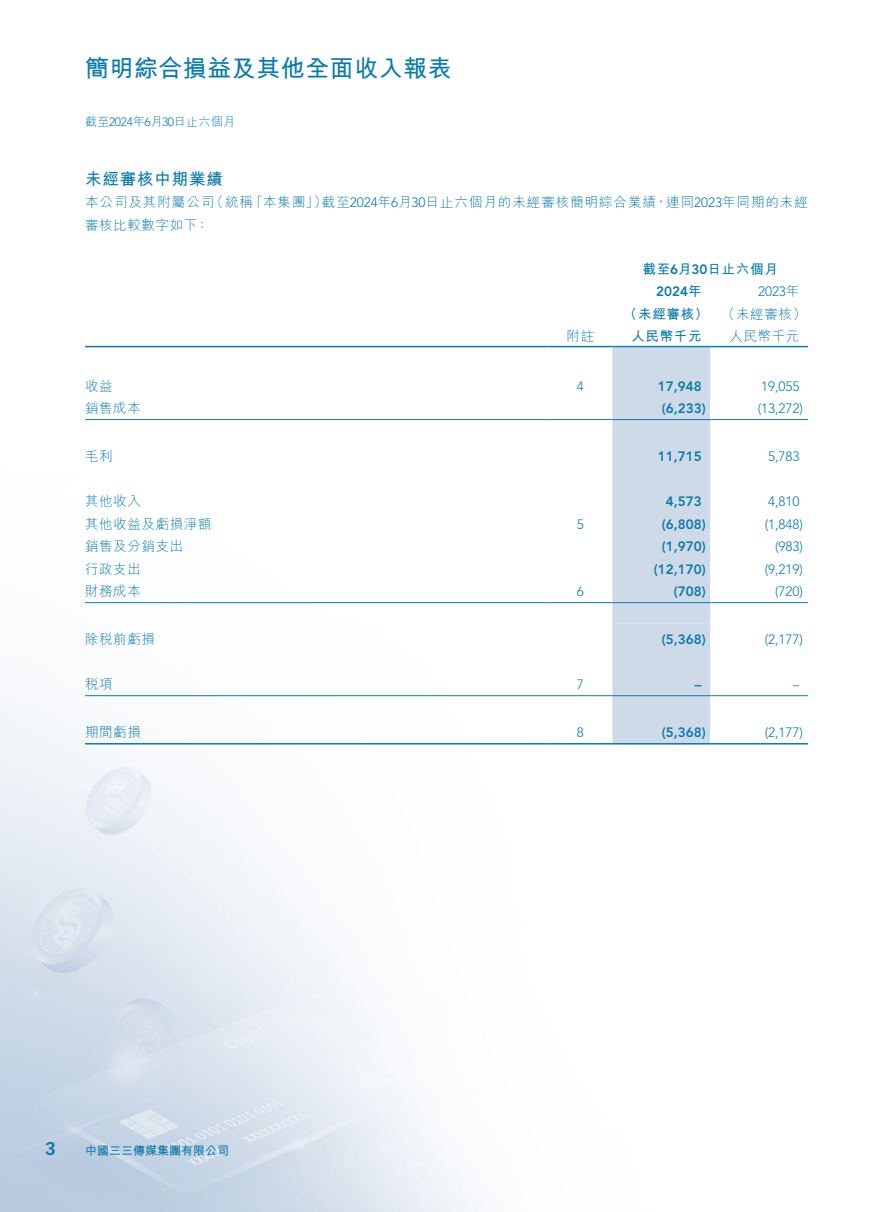
<style>
.page{position:relative;width:893px;height:1212px;background:#fff}
.page>*{position:absolute;margin:0;border:0;box-sizing:border-box;transform-origin:0 0}
.t1{font:700 24px "M Hei HK";letter-spacing:.02em;color:#0e7aa9}
.t2{font:700 18px "Vectora LT Std";color:#0e7aa9}
.t3{font:700 16.5px "M Hei HK";letter-spacing:.05em;color:#0e7aa9}
.t4{font:300 13.5px/22.5px "M Hei HK";letter-spacing:.045em;color:#0e7aa9}
.t5{font:300 13.5px "Avenir LT Std";letter-spacing:-.005em;color:#0e7aa9}
.t6{font:800 13.5px "Avenir LT Std";color:#0e7aa9}
.t7{font:300 13.5px/22.5px "M Hei HK";letter-spacing:.075em;color:#0e7aa9}
.t8{font:700 13.5px "M Hei HK";letter-spacing:.05em;color:#0e7aa9}
.t9{font:300 12px "M Hei HK";letter-spacing:.025em;color:#0e7aa9}
.t10{font:700 12px "M Hei HK";color:#0e7aa9}
.s1{font-family:"Avenir LT Std"}
.s2{font-family:"Avenir LT Std";font-weight:800}
.s3{font-family:"M Hei HK"}
.s4{font-family:"M Hei HK";font-weight:700}
.s5{font-weight:700}
</style>
<div class="page">
<img style="left:0;top:345px;width:808px;height:867px">
<div style="left:612px;top:347px;width:98px;height:396px;background:#cedae8"></div>
<hr style="left:85px;top:346px;width:464px;height:1px;background:#0e7aa9">
<hr style="left:549px;top:346px;width:63px;height:1px;background:#0e7aa9">
<hr style="left:612px;top:346px;width:98px;height:1px;background:#0e7aa9">
<hr style="left:710px;top:346px;width:98px;height:1px;background:#0e7aa9">
<hr style="left:85px;top:419px;width:464px;height:1px;background:#0e7aa9">
<hr style="left:549px;top:419px;width:63px;height:1px;background:#0e7aa9">
<hr style="left:612px;top:419px;width:98px;height:1px;background:#0e7aa9">
<hr style="left:710px;top:419px;width:98px;height:1px;background:#0e7aa9">
<hr style="left:85px;top:602px;width:464px;height:1px;background:#0e7aa9">
<hr style="left:549px;top:602px;width:63px;height:1px;background:#0e7aa9">
<hr style="left:612px;top:602px;width:98px;height:1px;background:#0e7aa9">
<hr style="left:710px;top:602px;width:98px;height:1px;background:#0e7aa9">
<hr style="left:85px;top:695px;width:464px;height:1px;background:#0e7aa9">
<hr style="left:549px;top:695px;width:63px;height:1px;background:#0e7aa9">
<hr style="left:612px;top:695px;width:98px;height:1px;background:#0e7aa9">
<hr style="left:710px;top:695px;width:98px;height:1px;background:#0e7aa9">
<hr style="left:85px;top:743px;width:464px;height:1px;background:#0e7aa9">
<hr style="left:549px;top:743px;width:63px;height:1px;background:#0e7aa9">
<hr style="left:612px;top:743px;width:98px;height:1px;background:#0e7aa9">
<hr style="left:710px;top:743px;width:98px;height:1px;background:#0e7aa9">
<h1 class="t1" style="left:85px;top:51px;width:368px">簡明綜合損益及其他全面收入報表</h1>
<p class="t9" style="left:85px;top:116px;width:151px">截至<span class="s1">2024</span>年月<span class="s1">6 30</span>日止六個月</p>
<p class="t3" style="left:85px;top:167px;width:139px">未經審核中期業績</p>
<p class="t4" style="left:210px;top:191px;width:44px">（統稱</p>
<p class="t4" style="left:250px;top:191px;width:79px">「本集團」）</p>
<p class="t7" style="left:85px;top:191px;width:131px">本公司及其附屬公司審核比較數字如下：</p>
<p class="t7" style="left:322px;top:191px;width:487px">截至<span class="s1">2024</span>年月<span class="s1">6 30</span>日止六個月的未經審核簡明綜合業績，連同<span class="s1">2023</span>年同期的未經</p>
<p class="t4" style="left:567px;top:325px;width:29px">附註</p>
<p class="t8" style="left:642px;top:259px;width:137px">截至月<span class="s2">6 30</span>日止六個月</p>
<p class="t5" style="left:758px;top:283px;width:43px">2023<span class="s3">年</span></p>
<p class="t6" style="left:656px;top:283px;width:47px">2024<span class="s4">年</span></p>
<p class="t4" style="left:729px;top:302px;width:78px;text-indent:-106px"><span class="s5">（未經審核）</span> （未經審核(人民幣千元</p>
<p class="t8" style="left:631px;top:326px;width:72px">人民幣千元</p>
<p class="t4" style="left:85px;top:374px;width:29px">收益</p>
<p class="t5" style="left:577px;top:378px;width:9px">4</p>
<p class="t6" style="left:658px;top:378px;width:45px">17,948</p>
<p class="t5" style="left:761px;top:378px;width:40px">19,055</p>
<p class="t4" style="left:85px;top:397px;width:57px">銷售成本</p>
<p class="t6" style="left:662px;top:400px;width:45px">)6,233(</p>
<p class="t5" style="left:758px;top:400px;width:47px">)13,272(</p>
<p class="t4" style="left:85px;top:445px;width:29px">毛利</p>
<p class="t6" style="left:658px;top:448px;width:45px">11,715</p>
<p class="t5" style="left:768px;top:449px;width:33px">5,783</p>
<p class="t4" style="left:85px;top:490px;width:57px">其他收入</p>
<p class="t6" style="left:666px;top:493px;width:37px">4,573</p>
<p class="t5" style="left:768px;top:494px;width:33px">4,810</p>
<p class="t4" style="left:85px;top:512px;width:128px">其他收益及虧損淨額</p>
<p class="t5" style="left:577px;top:516px;width:9px">5</p>
<p class="t6" style="left:662px;top:516px;width:45px">)6,808(</p>
<p class="t5" style="left:765px;top:516px;width:40px">)1,848(</p>
<p class="t4" style="left:85px;top:535px;width:100px">銷售及分銷支出</p>
<p class="t6" style="left:662px;top:538px;width:45px">)1,970(</p>
<p class="t5" style="left:775px;top:539px;width:29px">)983(</p>
<p class="t4" style="left:85px;top:557px;width:57px">行政支出</p>
<p class="t6" style="left:654px;top:561px;width:53px">)12,170(</p>
<p class="t5" style="left:765px;top:561px;width:40px">)9,219(</p>
<p class="t4" style="left:85px;top:580px;width:57px">財務成本</p>
<p class="t5" style="left:577px;top:584px;width:9px">6</p>
<p class="t6" style="left:674px;top:583px;width:33px">)708(</p>
<p class="t5" style="left:775px;top:584px;width:29px">)720(</p>
<p class="t4" style="left:85px;top:628px;width:71px">除稅前虧損</p>
<p class="t6" style="left:662px;top:631px;width:45px">)5,368(</p>
<p class="t5" style="left:765px;top:632px;width:40px">)2,177(</p>
<p class="t4" style="left:85px;top:673px;width:29px">稅項</p>
<p class="t5" style="left:577px;top:677px;width:9px">7</p>
<p class="t6" style="left:695px;top:676px;width:8px">–</p>
<p class="t5" style="left:793px;top:677px;width:8px">–</p>
<p class="t4" style="left:85px;top:721px;width:57px">期間虧損</p>
<p class="t5" style="left:577px;top:725px;width:9px">8</p>
<p class="t6" style="left:662px;top:724px;width:45px">)5,368(</p>
<p class="t5" style="left:765px;top:725px;width:40px">)2,177(</p>
<h2 class="t2" style="left:45px;top:1137px;width:12px">3</h2>
<p class="t10" style="left:85px;top:1141px;width:145px">中國三三傳媒集團有限公司</p>
</div>
